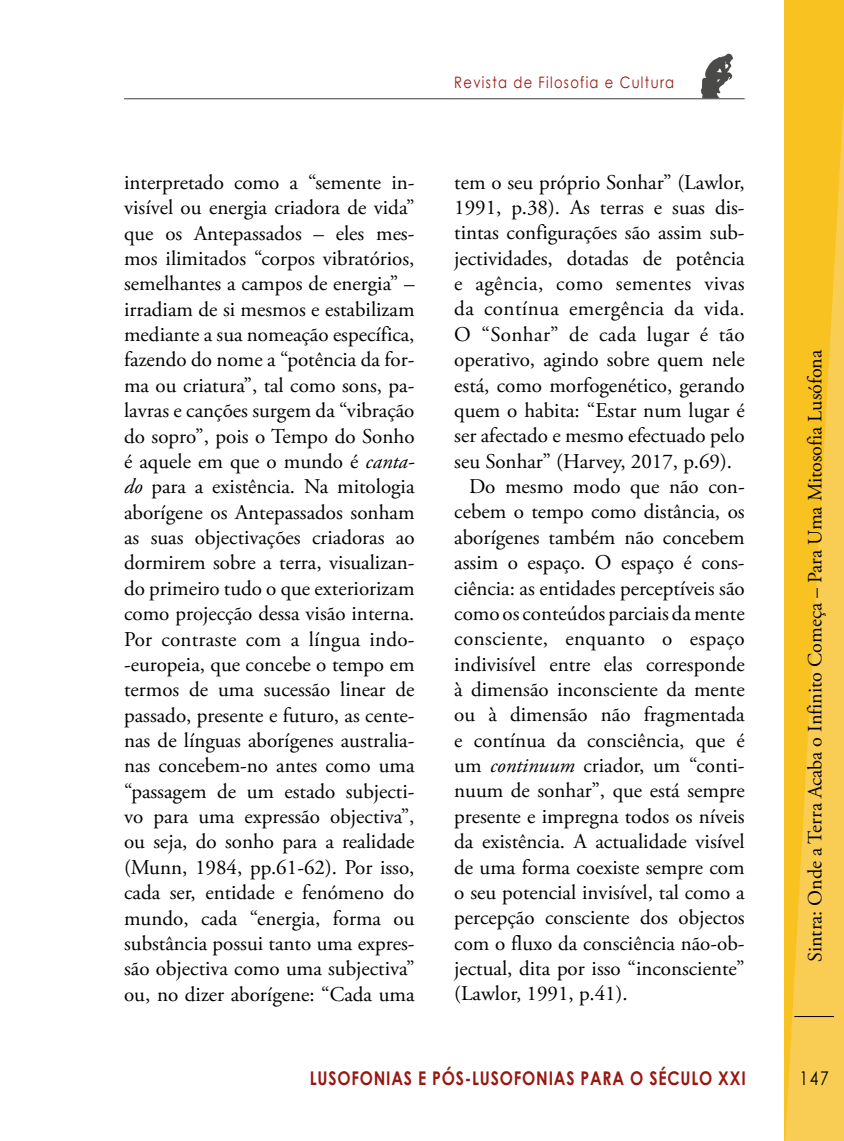
<style>
.page{position:relative;width:844px;height:1141px;background:#fff}
.page>*{position:absolute;margin:0;border:0;box-sizing:border-box;transform-origin:0 0}
.t1{font:21px/25.4px "Adobe Garamond Pro";color:#000;text-align:justify}
.t2{font:21px "Adobe Garamond Pro";letter-spacing:.02em;color:#000}
.t3{font:20.12px "Adobe Garamond Pro";color:#000}
.t4{font:700 18.9px "Century Gothic";letter-spacing:.05em;color:#981711;scale:.83 1}
.t5{font:18.9px "Century Gothic";color:#000;scale:.83 1}
.t6{font:15.75px "Century Gothic";letter-spacing:.1em;color:#981711;scale:.83 1}
.s1{font-style:italic}
</style>
<div class="page">
<hr style="left:124px;top:98px;width:620px;height:1px;background:#3c3c3b">
<svg style="left:784px;top:0;width:59px;height:1141px;fill:#f8c221"></svg>
<hr style="left:794px;top:1016px;width:39px;height:1px;background:#000">
<svg style="left:700px;top:54px;width:32px;height:44px"></svg>
<p class="t6" style="left:454px;top:72px;width:266px">Revista de Filosofia e Cultura</p>
<p class="t1" style="left:124px;top:170px;width:292px">interpretado como a “semente in&shy;visível ou energia criadora de vida” que os Antepassados – eles mes&shy;mos ilimitados “corpos vibratórios, semelhantes a campos de energia” – irradiam de si mesmos e estabilizam mediante a sua nomeação específica, fazendo do nome a “potência da for&shy;ma ou criatura”, tal como sons, pa&shy;lavras e canções surgem da “vibração do sopro”, pois o Tempo do Sonho é aquele em que o mundo é <span class="s1">canta&shy;do</span> para a existência. Na mitologia aborígene os Antepassados sonham as suas objectivações criadoras ao dormirem sobre a terra, visualizan&shy;do primeiro tudo o que exteriorizam como projecção dessa visão interna.<br>Por contraste com a língua indo--europeia, que concebe o tempo em termos de uma sucessão linear de passado, presente e futuro, as cente&shy;nas de línguas aborígenes australia&shy;nas concebem-no antes como uma “passagem de um estado subjecti&shy;vo para uma expressão objectiva”, ou seja, do sonho para a realidade (Munn, 1984, pp.61-62). Por isso, cada ser, entidade e fenómeno do mundo, cada “energia, forma ou substância possui tanto uma expres&shy;são objectiva como uma subjectiva” ou, no dizer aborígene: “Cada uma</p>
<p class="t1" style="left:454px;top:170px;width:292px">tem o seu próprio Sonhar” (Lawlor,</p>
<p class="t1" style="left:454px;top:195px;width:292px">1991, p.38). As terras e suas dis-</p>
<p class="t1" style="left:454px;top:221px;width:292px">tintas configurações são assim sub-</p>
<p class="t1" style="left:454px;top:246px;width:292px">jectividades, dotadas de potência</p>
<p class="t2" style="left:454px;top:271px;width:292px">e agência, como sementes vivas</p>
<p class="t2" style="left:454px;top:296px;width:292px">da contínua emergência da vida.</p>
<p class="t2" style="left:454px;top:322px;width:292px">O “Sonhar” de cada lugar é tão</p>
<p class="t1" style="left:454px;top:348px;width:292px">operativo, agindo sobre quem nele</p>
<p class="t1" style="left:454px;top:373px;width:292px">está, como morfogenético, gerando</p>
<p class="t1" style="left:454px;top:398px;width:292px">quem o habita: “Estar num lugar é</p>
<p class="t1" style="left:454px;top:424px;width:292px">ser afectado e mesmo efectuado pelo</p>
<p class="t1" style="left:454px;top:449px;width:279px">seu Sonhar” (Harvey, 2017, p.69).</p>
<p class="t1" style="left:469px;top:474px;width:277px">Do mesmo modo que não con-</p>
<p class="t1" style="left:454px;top:500px;width:292px">cebem o tempo como distância, os</p>
<p class="t1" style="left:454px;top:525px;width:292px">aborígenes também não concebem</p>
<p class="t1" style="left:454px;top:551px;width:292px">assim o espaço. O espaço é cons-</p>
<p class="t1" style="left:454px;top:576px;width:292px">ciência: as entidades perceptíveis são</p>
<p class="t1" style="left:454px;top:601px;width:292px">como os conteúdos parciais da mente</p>
<p class="t2" style="left:454px;top:626px;width:292px">consciente, enquanto o espaço</p>
<p class="t1" style="left:454px;top:652px;width:292px">indivisível entre elas corresponde</p>
<p class="t1" style="left:454px;top:677px;width:292px">à dimensão inconsciente da mente</p>
<p class="t1" style="left:454px;top:703px;width:292px">ou à dimensão não fragmentada</p>
<p class="t1" style="left:454px;top:728px;width:292px">e contínua da consciência, que é</p>
<p class="t1" style="left:454px;top:753px;width:292px">um <span class="s1">continuum</span> criador, um “conti-</p>
<p class="t1" style="left:454px;top:779px;width:292px">nuum de sonhar”, que está sempre</p>
<p class="t1" style="left:454px;top:804px;width:292px">presente e impregna todos os níveis</p>
<p class="t1" style="left:454px;top:830px;width:292px">da existência. A actualidade visível</p>
<p class="t1" style="left:454px;top:855px;width:292px">de uma forma coexiste sempre com</p>
<p class="t1" style="left:454px;top:880px;width:292px">o seu potencial invisível, tal como a</p>
<p class="t1" style="left:454px;top:906px;width:292px">percepção consciente dos objectos</p>
<p class="t1" style="left:454px;top:931px;width:292px">com o fluxo da consciência não-ob-</p>
<p class="t1" style="left:454px;top:956px;width:292px">jectual, dita por isso “inconsciente”</p>
<p class="t1" style="left:454px;top:982px;width:175px">(Lawlor, 1991, p.41).</p>
<p class="t4" style="left:310px;top:1064px;width:526px">LUSOFONIAS E PÓS-LUSOFONIAS PARA O SÉCULO XXI</p>
<p class="t3" style="left:802px;top:962px;width:614px;rotate:-90deg">Sintra: Onde a Terra Acaba o Infinito Começa – Para Uma Mitosofia Lusófona</p>
<p class="t5" style="left:799px;top:1065px;width:37px">147</p>
</div>
